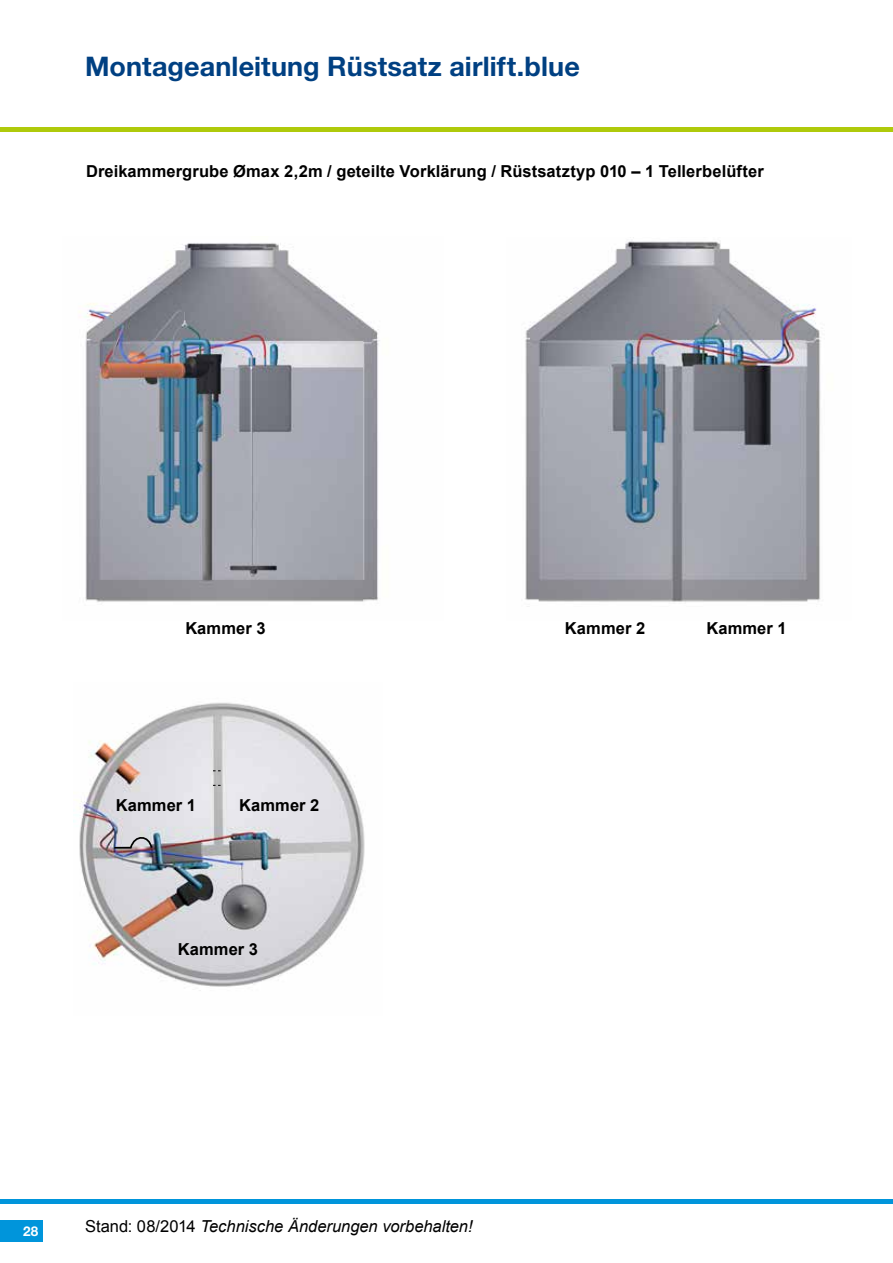
<style>
.page{position:relative;width:893px;height:1263px;background:#fff}
.page>*{position:absolute;margin:0;border:0;box-sizing:border-box;transform-origin:0 0}
.t1{font:700 27px "Helvetica Neue LT Pro";letter-spacing:.005em;color:#004082}
.t2{font:700 16.5px "Arial";letter-spacing:.005em;color:#000}
.t3{font:italic 16.5px "Arial";color:#000}
.t4{font:700 13.5px "Helvetica Neue LT Pro";color:#fff}
.s1{font-style:normal}
</style>
<div class="page">
<img style="left:525px;top:237px;width:296px;height:370px">
<img style="left:79px;top:243px;width:301px;height:359px">
<img style="left:74px;top:702px;width:291px;height:289px">
<svg style="left:113px;top:834px;width:40px;height:16px"></svg>
<div style="left:0;top:1220px;width:43px;height:22px;background:#0095db"></div>
<hr style="left:0;top:1199px;width:893px;height:4px;background:#0095db">
<hr style="left:0;top:128px;width:893px;height:4px;background:#afca0b">
<h1 class="t1" style="left:85px;top:49px;width:496px">Montageanleitung Rüstsatz airlift.blue</h1>
<p class="t2" style="left:86px;top:160px;width:679px">Dreikammergrube Ømax 2,2m / geteilte Vorklärung / Rüstsatztyp 010 – 1 Tellerbelüfter</p>
<p class="t2" style="left:185px;top:617px;width:82px">Kammer 3</p>
<p class="t2" style="left:565px;top:617px;width:82px">Kammer 2</p>
<p class="t2" style="left:706px;top:617px;width:82px">Kammer 1</p>
<p class="t2" style="left:116px;top:795px;width:82px">Kammer 1</p>
<p class="t2" style="left:239px;top:795px;width:82px">Kammer 2</p>
<p class="t2" style="left:178px;top:938px;width:82px">Kammer 3</p>
<p class="t4" style="left:23px;top:1222px;width:17px">28</p>
<p class="t3" style="left:85px;top:1216px;width:389px"><span class="s1">Stand: 08/2014</span> Technische Änderungen vorbehalten!</p>
</div>
